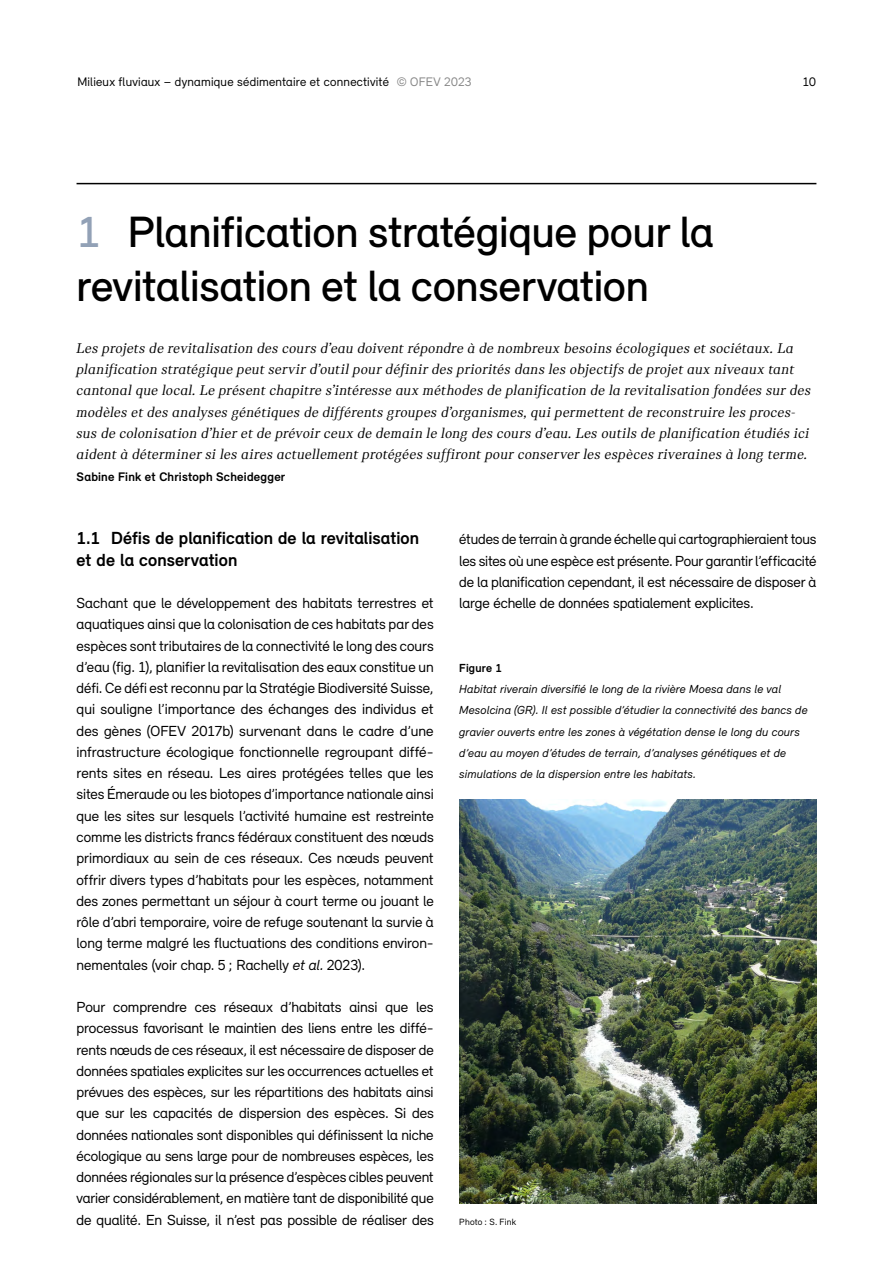
<style>
.page{position:relative;width:893px;height:1263px;background:#fff}
.page>*{position:absolute;margin:0;border:0;box-sizing:border-box;transform-origin:0 0}
._07_Kapiteltitel_nr{font:500 45px/54px "Relevant";letter-spacing:-.005em;color:#000}
._07_Titel_nr{font:700 18px/21.3px "Relevant";letter-spacing:.005em;color:#000}
._07_Grundtext{font:15px/21.3px "Relevant";letter-spacing:-.01em;color:#000;text-align:justify}
._07_Lead{font:italic 15px/21.3px "Catalog";letter-spacing:.015em;color:#000}
.t1{font:12.75px "Relevant";letter-spacing:.015em;color:#000}
._07_Lead-2{font:700 12.75px "Relevant";letter-spacing:.02em;color:#000}
._08_Legende_Text{font:italic 12px/21.3px "Relevant";letter-spacing:.015em;color:#000}
._08_Legende_Titel{font:700 12px "Relevant";letter-spacing:.02em;color:#000}
._08_Quelle{font:9.3px "Relevant";letter-spacing:.02em;color:#000}
.s1{color:#878787}
.s2{color:#92a1b6}
.s3{font-style:italic}
</style>
<div class="page">
<hr style="left:77px;top:183px;width:739px;height:1px;background:#000">
<img style="left:459px;top:799px;width:357px;height:404px">
<p class="t1" style="left:77px;top:74px;width:396px">Milieux fluviaux – dynamique sédimentaire et connectivité <span class="s1">© OFEV 2023</span></p>
<p class="t1" style="left:802px;top:74px;width:15px">10</p>
<h1 class="_07_Kapiteltitel_nr" style="left:77px;top:204px;width:639px"><span class="s2">1</span> Planification stratégique pour la revitalisation et la conservation</h1>
<p class="_07_Lead" style="left:77px;top:337px;width:736px">Les projets de revitalisation des cours d’eau doivent répondre à de nombreux besoins écologiques et sociétaux. La planification stratégique peut servir d’outil pour définir des priorités dans les objectifs de projet aux niveaux tant cantonal que local. Le présent chapitre s’intéresse aux méthodes de planification de la revitalisation fondées sur des modèles et des analyses génétiques de différents groupes d’organismes, qui permettent de reconstruire les proces&shy;sus de colonisation d’hier et de prévoir ceux de demain le long des cours d’eau. Les outils de planification étudiés ici aident à déterminer si les aires actuellement protégées suffiront pour conserver les espèces riveraines à long terme.</p>
<p class="_07_Lead-2" style="left:77px;top:469px;width:210px">Sabine Fink et Christoph Scheidegger</p>
<h2 class="_07_Titel_nr" style="left:77px;top:527px;width:344px">1.1 Défis de planification de la revitalisation et de la conservation</h2>
<p class="_07_Grundtext" style="left:77px;top:592px;width:359px">Sachant que le développement des habitats terrestres et aquatiques ainsi que la colonisation de ces habitats par des espèces sont tributaires de la connectivité le long des cours d’eau (fig. 1), planifier la revitalisation des eaux constitue un défi. Ce défi est reconnu par la Stratégie Biodiversité Suisse, qui souligne l’importance des échanges des individus et des gènes (OFEV 2017b) survenant dans le cadre d’une infrastructure écologique fonctionnelle regroupant diffé&shy;rents sites en réseau. Les aires protégées telles que les sites Émeraude ou les biotopes d’importance nationale ainsi que les sites sur lesquels l’activité humaine est restreinte comme les districts francs fédéraux constituent des nœuds primordiaux au sein de ces réseaux. Ces nœuds peuvent offrir divers types d’habitats pour les espèces, notamment des zones permettant un séjour à court terme ou jouant le rôle d’abri temporaire, voire de refuge soutenant la survie à long terme malgré les fluctuations des conditions environ&shy;nementales (voir chap. 5 ; Rachelly <span class="s3">et al.</span> 2023).</p>
<p class="_07_Grundtext" style="left:77px;top:996px;width:359px">Pour comprendre ces réseaux d’habitats ainsi que les processus favorisant le maintien des liens entre les diffé&shy;rents nœuds de ces réseaux, il est nécessaire de disposer de données spatiales explicites sur les occurrences actuelles et prévues des espèces, sur les répartitions des habitats ainsi que sur les capacités de dispersion des espèces. Si des données nationales sont disponibles qui définissent la niche écologique au sens large pour de nombreuses espèces, les données régionales sur la présence d’espèces cibles peuvent varier considérablement, en matière tant de disponibilité que de qualité. En Suisse, il n’est pas possible de réaliser des</p>
<p class="_07_Grundtext" style="left:459px;top:528px;width:359px">études de terrain à grande échelle qui cartographieraient tous les sites où une espèce est présente. Pour garantir l’efficacité de la planification cependant, il est nécessaire de disposer à large échelle de données spatialement explicites.</p>
<p class="_08_Legende_Titel" style="left:459px;top:661px;width:44px">Figure 1</p>
<p class="_08_Legende_Text" style="left:459px;top:678px;width:350px">Habitat riverain diversifié le long de la rivière Moesa dans le val Mesolcina (GR). Il est possible d’étudier la connectivité des bancs de gravier ouverts entre les zones à végétation dense le long du cours d’eau au moyen d’études de terrain, d’analyses génétiques et de simulations de la dispersion entre les habitats.</p>
<p class="_08_Quelle" style="left:459px;top:1216px;width:58px">Photo : S. Fink</p>
</div>
